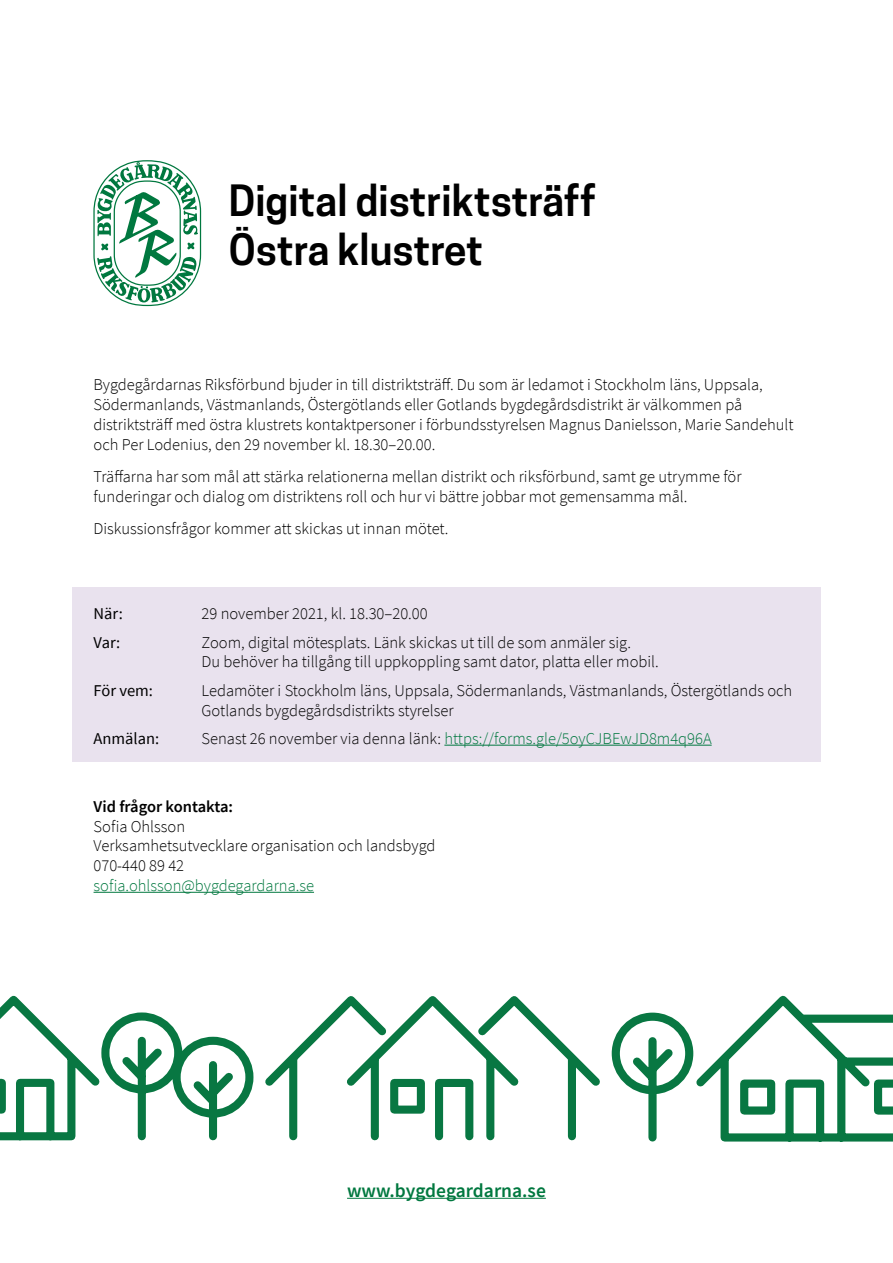
<style>
.page{position:relative;width:893px;height:1263px;background:#fff}
.page>*{position:absolute;margin:0;border:0;box-sizing:border-box;transform-origin:0 0}
.t1{font:600 40.5px/48.6px "Cooper Hewitt";color:#000}
.t2{font:600 19.5px "Source Sans Pro";color:#00783f}
.t3{font:300 16.5px/19.8px "Source Sans Pro";color:#000}
.t4{font:300 16.5px "Source Sans Pro";color:#00783f}
.t5{font:16.5px "Source Sans Pro";color:#000}
.t6{font:600 16.5px "Source Sans Pro";color:#000}
.s1{color:#000}
</style>
<div class="page">
<div style="left:72px;top:587px;width:749px;height:175px;background:#e9e2ee"></div>
<hr style="left:444px;top:745px;width:268px;height:1px;background:#00783f">
<hr style="left:94px;top:892px;width:220px;height:1px;background:#00783f">
<svg style="left:93px;top:160px;width:108px;height:146px"></svg>
<hr style="left:347px;top:1198px;width:199px;height:1px;background:#00783f">
<svg style="left:0;top:995px;width:254px;height:146px"></svg>
<svg style="left:265px;top:996px;width:335px;height:145px"></svg>
<svg style="left:611px;top:995px;width:282px;height:147px"></svg>
<h1 class="t1" style="left:229px;top:177px;width:369px">Digital distriktsträff<br>Östra klustret</h1>
<p class="t3" style="left:94px;top:375px;width:702px">Bygdegårdarnas Riksförbund bjuder in till distriktsträff. Du som är ledamot i Stockholm läns, Uppsala, Södermanlands, Västmanlands, Östergötlands eller Gotlands bygdegårdsdistrikt är välkommen på distriktsträff med östra klustrets kontaktpersoner i förbundsstyrelsen Magnus Danielsson, Marie Sandehult och Per Lodenius, den 29 november kl. 18.30–20.00.</p>
<p class="t3" style="left:94px;top:467px;width:649px">Träffarna har som mål att stärka relationerna mellan distrikt och riksförbund, samt ge utrymme för funderingar och dialog om distriktens roll och hur vi bättre jobbar mot gemensamma mål.</p>
<p class="t3" style="left:94px;top:519px;width:357px">Diskussionsfrågor kommer att skickas ut innan mötet.</p>
<p class="t5" style="left:94px;top:603px;width:31px">När:</p>
<p class="t3" style="left:202px;top:604px;width:228px">29 november 2021, kl. 18.30–20.00</p>
<p class="t5" style="left:94px;top:632px;width:28px">Var:</p>
<p class="t3" style="left:202px;top:632px;width:459px">Zoom, digital mötesplats. Länk skickas ut till de som anmäler sig.<br>Du behöver ha tillgång till uppkoppling samt dator, platta eller mobil.</p>
<p class="t5" style="left:94px;top:680px;width:61px">För vem:</p>
<p class="t3" style="left:202px;top:680px;width:592px">Ledamöter i Stockholm läns, Uppsala, Södermanlands, Västmanlands, Östergötlands och<br>Gotlands bygdegårdsdistrikts styrelser</p>
<p class="t5" style="left:94px;top:728px;width:67px">Anmälan:</p>
<p class="t4" style="left:202px;top:728px;width:512px"><span class="s1">Senast 26 november via denna länk:</span> https://forms.gle/5oyCJBEwJD8m4q96A</p>
<p class="t6" style="left:94px;top:795px;width:141px">Vid frågor kontakta:</p>
<p class="t3" style="left:94px;top:816px;width:343px">Sofia Ohlsson<br>Verksamhetsutvecklare organisation och landsbygd<br>070-440 89 42</p>
<p class="t4" style="left:94px;top:875px;width:222px">sofia.ohlsson@bygdegardarna.se</p>
<p class="t2" style="left:347px;top:1177px;width:200px">www.bygdegardarna.se</p>
</div>
